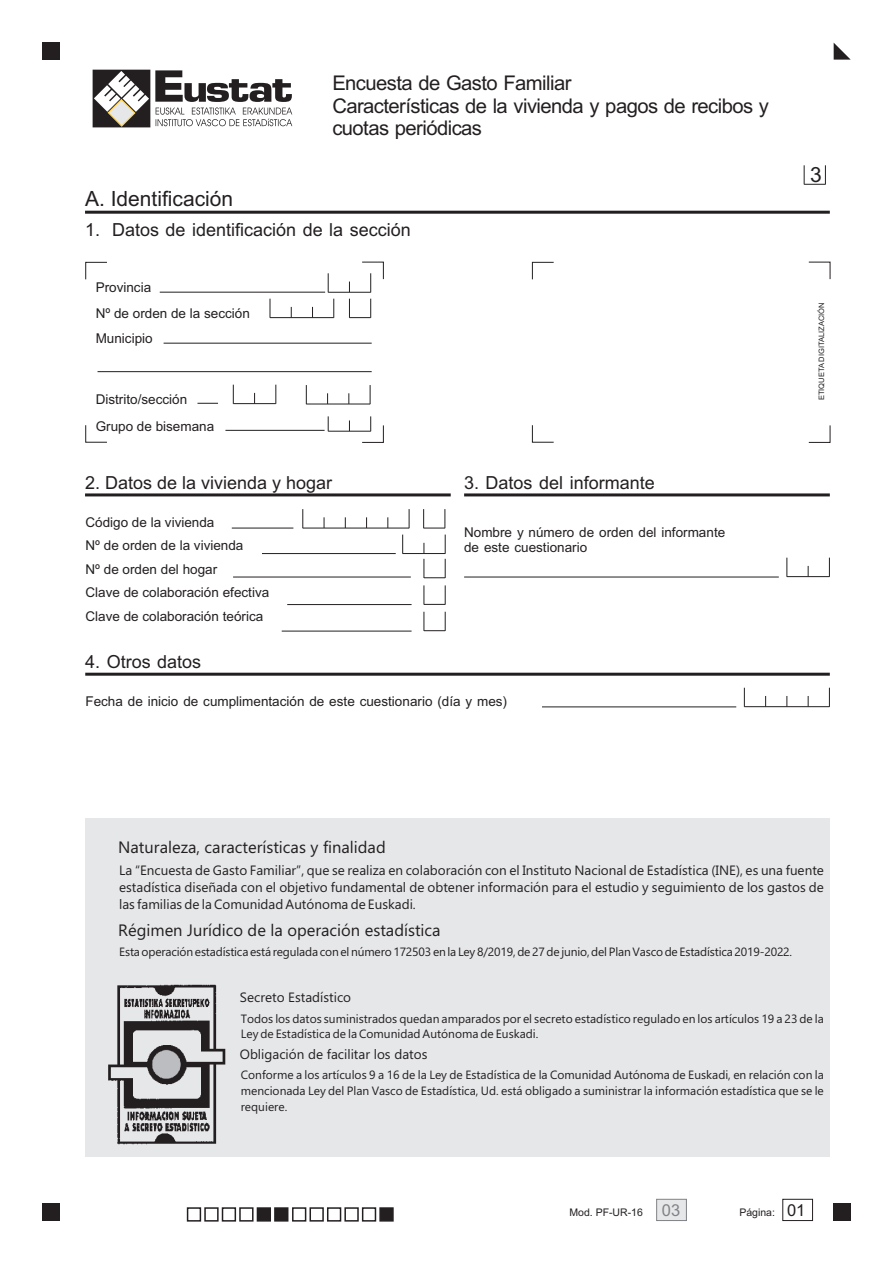
<style>
.page{position:relative;width:893px;height:1263px;background:#fff}
.page>*{position:absolute;margin:0;border:0;box-sizing:border-box;transform-origin:0 0}
.t1{font:21px "Arial";color:#231f20}
.t2{font:20.25px/22.6px "Arial";letter-spacing:-.03em;color:#231f20}
.t3{font:18px "Arial";color:#231f20}
.t4{font:16.5px "Ebrima";color:#231f20}
.t5{font:13.5px/17.4px "Ebrima";color:#231f20;text-align:justify}
.t6{font:13.5px/23.5px "Arial";color:#231f20}
.t7{font:12px/15.9px "Ebrima";color:#231f20;text-align:justify}
.t8{font:10.5px "Arial";color:#231f20}
.t9{font:7.5px "Arial";color:#231f20}
.s1{font-size:16.5px;color:#808285}
.s2{font-size:16.5px}
</style>
<div class="page">
<div style="left:85px;top:818px;width:745px;height:338px;background:#e6e7e9"></div>
<hr style="left:85px;top:673px;width:745px;height:3px;background:#231f20">
<hr style="left:542px;top:706px;width:194px;height:1px;background:#231f20">
<hr style="left:85px;top:211px;width:745px;height:3px;background:#231f20">
<hr style="left:85px;top:493px;width:366px;height:3px;background:#231f20">
<hr style="left:287px;top:604px;width:125px;height:1px;background:#231f20">
<hr style="left:233px;top:577px;width:178px;height:1px;background:#231f20">
<hr style="left:262px;top:553px;width:134px;height:1px;background:#231f20">
<hr style="left:232px;top:528px;width:61px;height:1px;background:#231f20">
<hr style="left:282px;top:631px;width:130px;height:1px;background:#231f20">
<hr style="left:464px;top:493px;width:366px;height:3px;background:#231f20">
<hr style="left:464px;top:577px;width:315px;height:1px;background:#231f20">
<svg style="left:85px;top:262px;width:299px;height:181px"></svg>
<hr style="left:160px;top:292px;width:165px;height:1px;background:#231f20">
<hr style="left:164px;top:343px;width:208px;height:1px;background:#231f20">
<hr style="left:98px;top:371px;width:274px;height:1px;background:#231f20">
<svg style="left:197px;top:403px;width:21px;height:1px"></svg>
<hr style="left:225px;top:430px;width:100px;height:1px;background:#231f20">
<div style="left:783px;top:1199px;width:30px;height:22px;border:1px solid #231f20"></div>
<svg style="left:656px;top:1199px;width:31px;height:22px"></svg>
<div style="left:292px;top:1207px;width:14px;height:14px;border:2px solid #231f20"></div>
<div style="left:309px;top:1207px;width:15px;height:14px;border:2px solid #231f20"></div>
<div style="left:327px;top:1207px;width:14px;height:14px;border:2px solid #231f20"></div>
<div style="left:344px;top:1207px;width:15px;height:14px;border:2px solid #231f20"></div>
<div style="left:362px;top:1207px;width:14px;height:14px;border:2px solid #231f20"></div>
<svg style="left:379px;top:1207px;width:15px;height:15px"></svg>
<div style="left:187px;top:1207px;width:14px;height:14px;border:2px solid #231f20"></div>
<div style="left:204px;top:1207px;width:15px;height:14px;border:2px solid #231f20"></div>
<svg style="left:221px;top:1207px;width:68px;height:15px"></svg>
<svg style="left:370px;top:416px;width:1px;height:15px"></svg>
<svg style="left:328px;top:416px;width:1px;height:15px"></svg>
<hr style="left:328px;top:431px;width:43px;height:1px;background:#231f20">
<svg style="left:370px;top:273px;width:1px;height:19px"></svg>
<svg style="left:328px;top:273px;width:1px;height:19px"></svg>
<hr style="left:328px;top:292px;width:43px;height:1px;background:#231f20">
<svg style="left:333px;top:299px;width:1px;height:18px"></svg>
<svg style="left:270px;top:299px;width:1px;height:18px"></svg>
<hr style="left:270px;top:317px;width:64px;height:1px;background:#231f20">
<svg style="left:349px;top:299px;width:22px;height:19px"></svg>
<svg style="left:275px;top:385px;width:1px;height:18px"></svg>
<svg style="left:233px;top:385px;width:1px;height:18px"></svg>
<hr style="left:233px;top:403px;width:43px;height:1px;background:#231f20">
<svg style="left:409px;top:509px;width:1px;height:19px"></svg>
<svg style="left:302px;top:509px;width:1px;height:19px"></svg>
<hr style="left:303px;top:528px;width:106px;height:1px;background:#231f20">
<svg style="left:402px;top:535px;width:1px;height:19px"></svg>
<hr style="left:403px;top:553px;width:42px;height:1px;background:#231f20">
<svg style="left:423px;top:509px;width:22px;height:20px"></svg>
<svg style="left:424px;top:535px;width:22px;height:43px"></svg>
<svg style="left:424px;top:585px;width:22px;height:20px"></svg>
<svg style="left:424px;top:612px;width:22px;height:19px"></svg>
<svg style="left:829px;top:558px;width:1px;height:19px"></svg>
<svg style="left:786px;top:558px;width:1px;height:19px"></svg>
<hr style="left:787px;top:576px;width:42px;height:1px;background:#231f20">
<svg style="left:829px;top:688px;width:1px;height:19px"></svg>
<svg style="left:744px;top:688px;width:1px;height:18px"></svg>
<hr style="left:744px;top:706px;width:85px;height:1px;background:#231f20">
<svg style="left:804px;top:165px;width:22px;height:20px"></svg>
<svg style="left:834px;top:43px;width:17px;height:17px"></svg>
<div style="left:43px;top:43px;width:17px;height:17px;background:#231f20"></div>
<div style="left:43px;top:1203px;width:17px;height:17px;background:#231f20"></div>
<div style="left:834px;top:1203px;width:17px;height:17px;background:#231f20"></div>
<svg style="left:370px;top:385px;width:1px;height:19px"></svg>
<svg style="left:306px;top:385px;width:1px;height:19px"></svg>
<hr style="left:306px;top:404px;width:64px;height:1px;background:#231f20">
<svg style="left:93px;top:70px;width:199px;height:57px"></svg>
<img style="left:108px;top:984px;width:118px;height:161px">
<h1 class="t1" style="left:85px;top:191px;width:150px">A. Identificación</h1>
<h2 class="t2" style="left:332px;top:73px;width:438px">Encuesta de Gasto Familiar<br>Características de la vivienda y pagos de recibos y cuotas periódicas</h2>
<h3 class="t3" style="left:85px;top:223px;width:327px">1. Datos de identificación de la sección</h3>
<p class="t6" style="left:96px;top:276px;width:156px;line-height:25.8px">Provincia<br>Nº de orden de la sección<br>Municipio</p>
<p class="t6" style="left:96px;top:386px;width:120px;line-height:27.6px">Distrito/sección<br>Grupo de bisemana</p>
<h3 class="t3" style="left:85px;top:476px;width:249px">2. Datos de la vivienda y hogar</h3>
<h3 class="t3" style="left:464px;top:476px;width:192px">3. Datos del informante</h3>
<p class="t6" style="left:464px;top:526px;width:263px;line-height:15px">Nombre y número de orden del informante de este cuestionario</p>
<p class="t6" style="left:85px;top:511px;width:185px">Código de la vivienda<br>Nº de orden de la vivienda<br>Nº de orden del hogar<br>Clave de colaboración efectiva<br>Clave de colaboración teórica</p>
<h3 class="t3" style="left:85px;top:655px;width:118px">4. Otros datos</h3>
<p class="t6" style="left:85px;top:691px;width:423px">Fecha de inicio de cumplimentación de este cuestionario (día y mes)</p>
<h1 class="t1" style="left:810px;top:166px;width:13px">3</h1>
<p class="t9" style="left:819px;top:400px;width:99px;rotate:-90deg">ETIQUETA DIGITALIZACIÓN</p>
<h3 class="t4" style="left:118px;top:841px;width:269px">Naturaleza, características y finalidad</h3>
<p class="t5" style="left:119px;top:862px;width:706px">La “Encuesta de Gasto Familiar”, que se realiza en colaboración con el Instituto Nacional de Estadística (INE), es una fuente estadística diseñada con el objetivo fundamental de obtener información para el estudio y seguimiento de los gastos de las familias de la Comunidad Autónoma de Euskadi.</p>
<h3 class="t4" style="left:118px;top:924px;width:324px">Régimen Jurídico de la operación estadística</h3>
<p class="t7" style="left:119px;top:945px;width:674px">Estaoperaciónestadística está regulada conelnúmero172503 enla Ley 8/2019,de 27de junio,delPlanVascode Estadística 2019-2022.</p>
<p class="t5" style="left:240px;top:990px;width:113px">Secreto Estadístico</p>
<p class="t7" style="left:241px;top:1012px;width:585px;line-height:15.3px">Todos los datos suministrados quedan amparados por el secreto estadístico regulado en los artículos 19 a 23 de la<br>Ley de Estadística de la Comunidad Autónoma de Euskadi.</p>
<p class="t5" style="left:240px;top:1047px;width:189px">Obligación de facilitar los datos</p>
<p class="t7" style="left:241px;top:1068px;width:585px">Conforme a los artículos 9 a 16 de la Ley de Estadística de la Comunidad Autónoma de Euskadi, en relación con la mencionada Ley del Plan Vasco de Estadística, Ud. está obligado a suministrar la información estadística que se le requiere.</p>
<p class="t8" style="left:569px;top:1209px;width:112px">Mod. PF-UR-16 <span class="s1">03</span></p>
<p class="t8" style="left:739px;top:1209px;width:67px">Página: <span class="s2">01</span></p>
</div>
